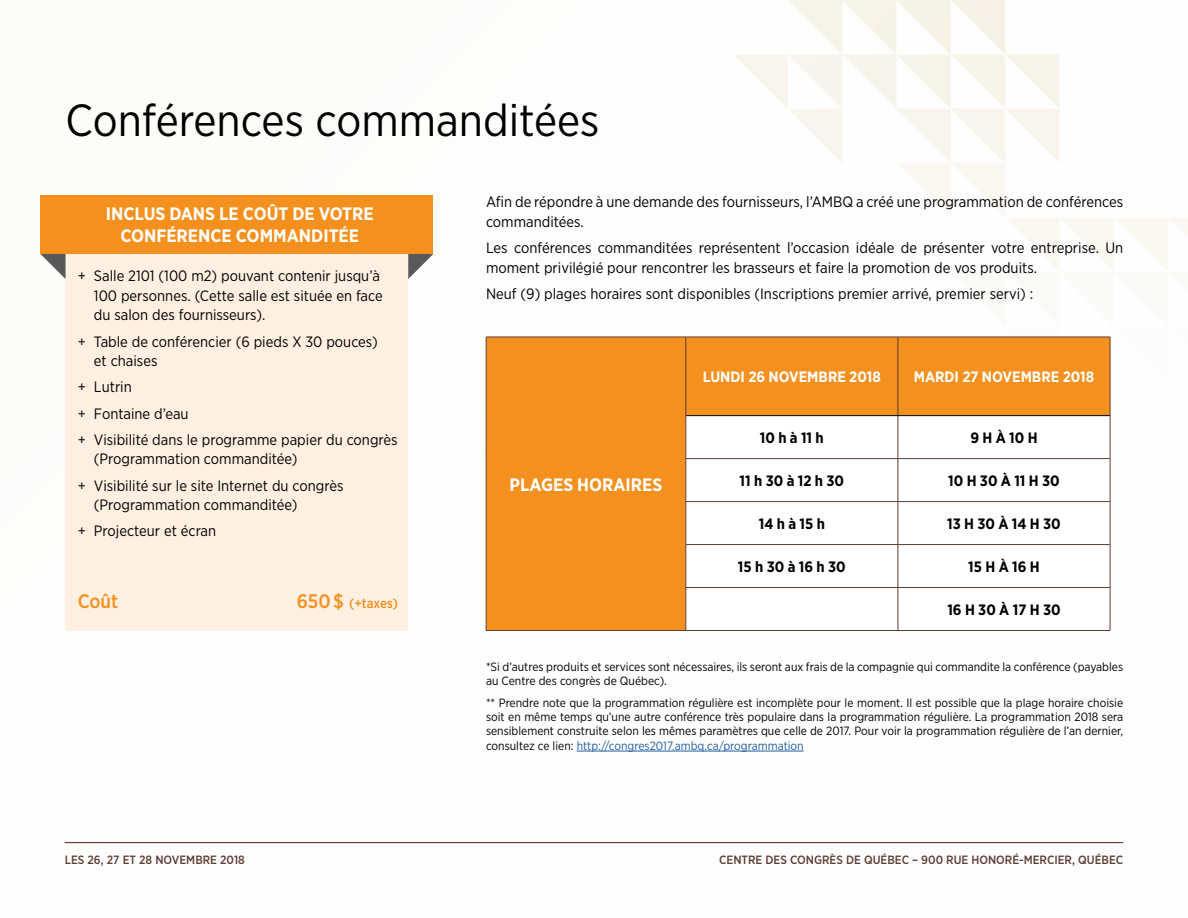
<style>
.page{position:relative;width:1188px;height:918px;background:#fdfcf8}
.page>*{position:absolute;margin:0;border:0;box-sizing:border-box;transform-origin:0 0}
.t1{font:45px "Gotham Narrow";color:#000}
.t2{font:500 19.5px "Gotham Narrow";color:#f4901d}
.t3{font:700 18px/21.6px "Gotham Narrow";color:#fff;text-align:center}
.t4{font:15px/19.5px "Gotham Narrow";color:#000}
.t5{font:700 15px "Gotham Narrow";color:#000}
.t6{font:700 15px "Gotham Narrow";color:#fff}
.t7{font:500 13.5px "Gotham Narrow";color:#f4901d}
.t8{font:12px/14.4px "Gotham Narrow";color:#000}
.t9{font:500 12px "Gotham Narrow";color:#5e3c31}
.s1{font-size:19.5px}
.s2{color:#215e9e}
</style>
<div class="page">
<div style="left:66px;top:236px;width:342px;height:395px;background:#fff0e1"></div>
<div style="left:40px;top:196px;width:393px;height:58px;background:#f4901d"></div>
<svg style="left:40px;top:254px;width:26px;height:25px"></svg>
<svg style="left:408px;top:254px;width:25px;height:25px"></svg>
<hr style="left:65px;top:842px;width:1058px;height:1px;background:#5e3c31">
<hr style="left:577px;top:751px;width:227px;height:1px;background:#215e9e">
<div style="left:487px;top:338px;width:623px;height:292px;background:#f4901d"></div>
<svg style="left:687px;top:416px;width:423px;height:214px"></svg>
<hr style="left:686px;top:458px;width:212px;height:1px;background:#5e3c31">
<hr style="left:898px;top:458px;width:212px;height:1px;background:#5e3c31">
<hr style="left:686px;top:501px;width:212px;height:1px;background:#5e3c31">
<hr style="left:898px;top:501px;width:212px;height:1px;background:#5e3c31">
<hr style="left:686px;top:544px;width:212px;height:1px;background:#5e3c31">
<hr style="left:898px;top:544px;width:212px;height:1px;background:#5e3c31">
<hr style="left:686px;top:587px;width:212px;height:1px;background:#5e3c31">
<hr style="left:898px;top:587px;width:212px;height:1px;background:#5e3c31">
<hr style="left:686px;top:630px;width:212px;height:1px;background:#5e3c31">
<hr style="left:898px;top:630px;width:212px;height:1px;background:#5e3c31">
<hr style="left:486px;top:630px;width:200px;height:1px;background:#5e3c31">
<hr style="left:486px;top:337px;width:200px;height:1px;background:#5e3c31">
<hr style="left:486px;top:337px;width:1px;height:79px;background:#5e3c31">
<hr style="left:686px;top:337px;width:212px;height:1px;background:#5e3c31">
<hr style="left:686px;top:337px;width:1px;height:79px;background:#5e3c31">
<hr style="left:898px;top:337px;width:212px;height:1px;background:#5e3c31">
<hr style="left:898px;top:337px;width:1px;height:78px;background:#5e3c31">
<hr style="left:1110px;top:337px;width:1px;height:79px;background:#5e3c31">
<hr style="left:486px;top:416px;width:1px;height:43px;background:#5e3c31">
<hr style="left:686px;top:416px;width:1px;height:42px;background:#5e3c31">
<hr style="left:898px;top:416px;width:1px;height:42px;background:#5e3c31">
<hr style="left:1110px;top:416px;width:1px;height:42px;background:#5e3c31">
<hr style="left:486px;top:459px;width:1px;height:43px;background:#5e3c31">
<hr style="left:686px;top:459px;width:1px;height:42px;background:#5e3c31">
<hr style="left:898px;top:459px;width:1px;height:42px;background:#5e3c31">
<hr style="left:1110px;top:459px;width:1px;height:42px;background:#5e3c31">
<hr style="left:486px;top:502px;width:1px;height:43px;background:#5e3c31">
<hr style="left:686px;top:502px;width:1px;height:42px;background:#5e3c31">
<hr style="left:898px;top:502px;width:1px;height:42px;background:#5e3c31">
<hr style="left:1110px;top:502px;width:1px;height:42px;background:#5e3c31">
<hr style="left:486px;top:545px;width:1px;height:43px;background:#5e3c31">
<hr style="left:686px;top:545px;width:1px;height:42px;background:#5e3c31">
<hr style="left:898px;top:545px;width:1px;height:42px;background:#5e3c31">
<hr style="left:1110px;top:545px;width:1px;height:42px;background:#5e3c31">
<hr style="left:486px;top:588px;width:1px;height:42px;background:#5e3c31">
<hr style="left:686px;top:588px;width:1px;height:42px;background:#5e3c31">
<hr style="left:898px;top:588px;width:1px;height:42px;background:#5e3c31">
<hr style="left:1110px;top:588px;width:1px;height:42px;background:#5e3c31">
<hr style="left:686px;top:415px;width:212px;height:1px;background:#000">
<hr style="left:898px;top:415px;width:212px;height:1px;background:#000">
<h1 class="t1" style="left:66px;top:93px;width:536px">Conférences commanditées</h1>
<p class="t3" style="left:106px;top:203px;width:269px">INCLUS DANS LE COÛT DE VOTRE<br>CONFÉRENCE COMMANDITÉE</p>
<p class="t4" style="left:94px;top:266px;width:290px;text-indent:-16px">+ Salle 2101 (100 m2) pouvant contenir jusqu’à<br>100 personnes. (Cette salle est située en face du salon des fournisseurs).</p>
<p class="t4" style="left:94px;top:331px;width:285px;text-indent:-16px">+ Table de conférencier (6 pieds X 30 pouces) et chaises</p>
<p class="t4" style="left:78px;top:374px;width:321px;line-height:26.2px">+ Lutrin<br>+ Fontaine d’eau<br>+ Visibilité dans le programme papier du congrès</p>
<p class="t4" style="left:78px;top:446px;width:267px;line-height:26.2px;text-indent:16px">(Programmation commanditée)<br>+ Visibilité sur le site Internet du congrès</p>
<p class="t4" style="left:78px;top:491px;width:221px;line-height:26.2px;text-indent:16px">(Programmation commanditée) + Projecteur et écran</p>
<h2 class="t2" style="left:78px;top:589px;width:42px">Coût</h2>
<p class="t7" style="left:297px;top:595px;width:103px"><span class="s1">650 $</span> (+taxes)</p>
<p class="t4" style="left:486px;top:192px;width:639px">Afin de répondre à une demande des fournisseurs, l’AMBQ a créé une programmation de conférences commanditées.</p>
<p class="t4" style="left:486px;top:238px;width:639px">Les conférences commanditées représentent l’occasion idéale de présenter votre entreprise. Un moment privilégié pour rencontrer les brasseurs et faire la promotion de vos produits.</p>
<p class="t4" style="left:486px;top:284px;width:549px">Neuf (9) plages horaires sont disponibles (Inscriptions premier arrivé, premier servi) :</p>
<p class="t3" style="left:510px;top:474px;width:154px">PLAGES HORAIRES</p>
<p class="t6" style="left:703px;top:367px;width:180px">LUNDI 26 NOVEMBRE 2018</p>
<p class="t6" style="left:914px;top:367px;width:182px">MARDI 27 NOVEMBRE 2018</p>
<p class="t5" style="left:760px;top:428px;width:65px">10 h à 11 h</p>
<p class="t5" style="left:970px;top:428px;width:69px">9 H À 10 H</p>
<p class="t5" style="left:740px;top:471px;width:106px">11 h 30 à 12 h 30</p>
<p class="t5" style="left:948px;top:471px;width:113px">10 H 30 À 11 H 30</p>
<p class="t5" style="left:759px;top:514px;width:68px">14 h à 15 h</p>
<p class="t5" style="left:947px;top:514px;width:115px">13 H 30 À 14 H 30</p>
<p class="t5" style="left:738px;top:557px;width:109px">15 h 30 à 16 h 30</p>
<p class="t5" style="left:968px;top:557px;width:73px">15 H À 16 H</p>
<p class="t5" style="left:947px;top:600px;width:115px">16 H 30 À 17 H 30</p>
<p class="t8" style="left:486px;top:659px;width:639px">*Si d’autres produits et services sont nécessaires, ils seront aux frais de la compagnie qui commandite la conférence (payables au Centre des congrès de Québec).</p>
<p class="t8" style="left:486px;top:695px;width:639px;text-align:justify">** Prendre note que la programmation régulière est incomplète pour le moment. Il est possible que la plage horaire choisie soit en même temps qu’une autre conférence très populaire dans la programmation régulière. La programmation 2018 sera sensiblement construite selon les mêmes paramètres que celle de 2017. Pour voir la programmation régulière de l’an dernier, consultez ce lien: <span class="s2">http://congres2017.ambq.ca/programmation</span></p>
<p class="t9" style="left:65px;top:852px;width:182px">LES 26, 27 ET 28 NOVEMBRE 2018</p>
<p class="t9" style="left:719px;top:852px;width:405px">CENTRE DES CONGRÈS DE QUÉBEC – 900 RUE HONORÉ-MERCIER, QUÉBEC</p>
</div>
